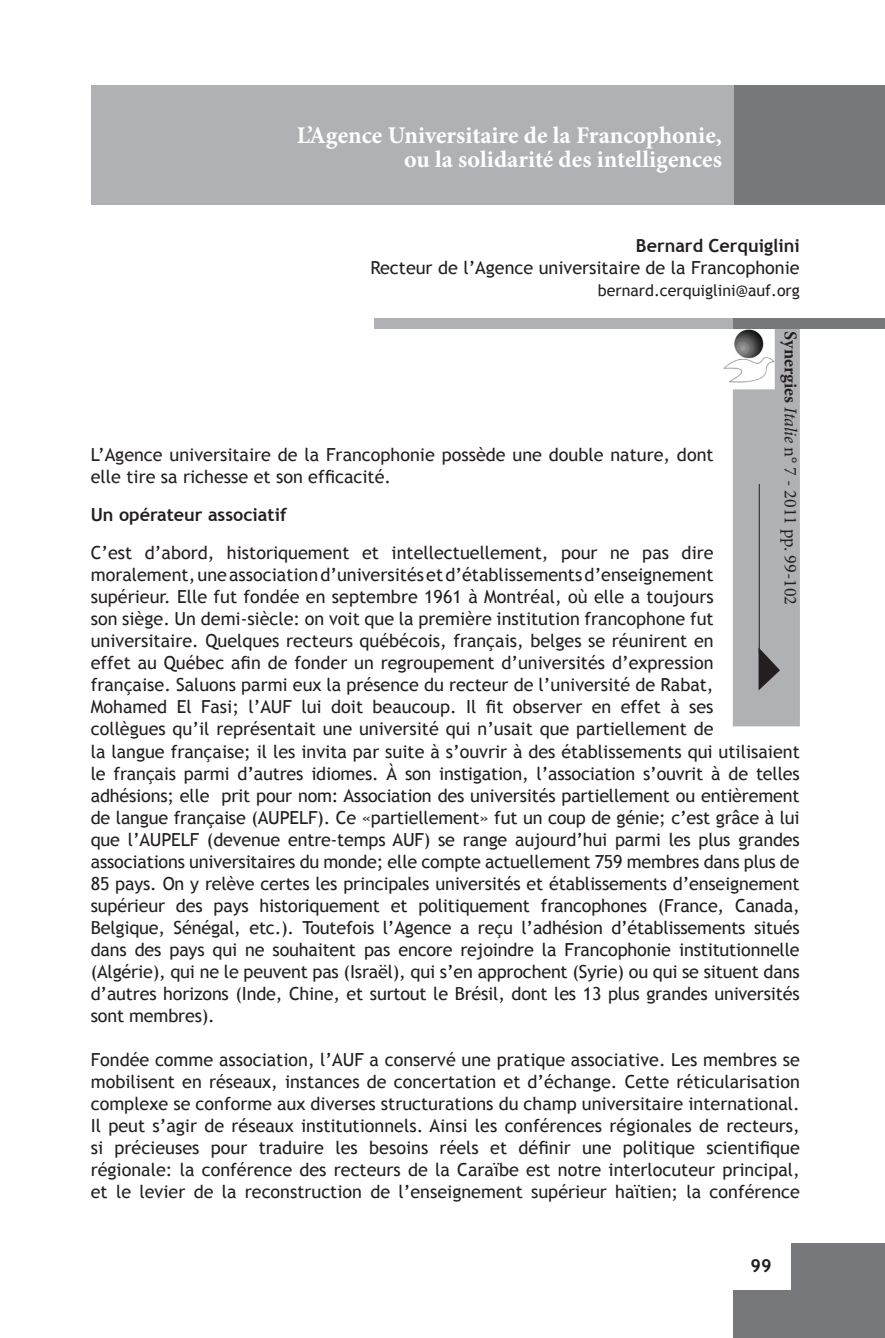
<style>
.page{position:relative;width:885px;height:1338px;background:#fff}
.page>*{position:absolute;margin:0;border:0;box-sizing:border-box;transform-origin:0 0}
.Corps_de_texte{font:700 24px "Minion Pro";color:#fff}
.Corps_de_texte-2{font:18px/22px "Trebuchet MS";color:#231f20;text-align:justify}
.Corps_de_texte-3{font:700 18px "Trebuchet MS";color:#231f20}
.t1{font:18px "Minion Pro";color:#231f20}
.Pa6{font:700 18px "Trebuchet MS";color:#231f20}
.Corps_de_texte-4{font:16px "Trebuchet MS";color:#231f20}
.s1{font-weight:700}
.s2{font-style:italic}
</style>
<div class="page">
<div style="left:733px;top:1243px;width:151px;height:95px;background:#76787b"></div>
<div style="left:731px;top:1242px;width:59px;height:48px;background:#fff"></div>
<div style="left:374px;top:318px;width:361px;height:11px;background:#b0b1b5"></div>
<div style="left:730px;top:85px;width:154px;height:119px;background:#76787b"></div>
<div style="left:732px;top:327px;width:67px;height:399px;background:#b0b1b5"></div>
<div style="left:733px;top:318px;width:151px;height:11px;background:#76787b"></div>
<svg style="left:758px;top:647px;width:22px;height:43px"></svg>
<img style="left:723px;top:329px;width:51px;height:60px">
<hr style="left:758px;top:484px;width:1px;height:170px;background:#231f20">
<div style="left:91px;top:85px;width:642px;height:120px;background:#b0b1b5"></div>
<p class="Corps_de_texte" style="left:297px;top:118px;width:426px">L’Agence Universitaire de la Francophonie,</p>
<p class="Corps_de_texte" style="left:404px;top:142px;width:319px">ou la solidarité des intelligences</p>
<p class="Corps_de_texte-3" style="left:636px;top:235px;width:165px">Bernard Cerquiglini</p>
<p class="Corps_de_texte-2" style="left:370px;top:257px;width:431px">Recteur de l’Agence universitaire de la Francophonie</p>
<p class="Corps_de_texte-4" style="left:598px;top:281px;width:203px">bernard.cerquiglini@auf.org</p>
<p class="Corps_de_texte-2" style="left:91px;top:444px;width:624px">L’Agence universitaire de la Francophonie possède une double nature, dont elle tire sa richesse et son efficacité.</p>
<p class="Corps_de_texte-3" style="left:91px;top:504px;width:197px">Un opérateur associatif</p>
<p class="Corps_de_texte-2" style="left:91px;top:542px;width:624px">C’est d’abord, historiquement et intellectuellement, pour ne pas dire moralement, une association d’universités et d’établissements d’enseignement supérieur. Elle fut fondée en septembre 1961 à Montréal, où elle a toujours son siège. Un demi-siècle: on voit que la première institution francophone fut universitaire. Quelques recteurs québécois, français, belges se réunirent en effet au Québec afin de fonder un regroupement d’universités d’expression française. Saluons parmi eux la présence du recteur de l’université de Rabat, Mohamed El Fasi; l’AUF lui doit beaucoup. Il fit observer en effet à ses collègues qu’il représentait une université qui n’usait que partiellement de</p>
<p class="t1" style="left:802px;top:331px;width:275px;rotate:90deg"><span class="s1">Synergies</span> <span class="s2">Italie</span> n° 7 - 2011 pp. 99-102</p>
<p class="Corps_de_texte-2" style="left:91px;top:741px;width:710px">la langue française; il les invita par suite à s’ouvrir à des établissements qui utilisaient le français parmi d’autres idiomes. À son instigation, l’association s’ouvrit à de telles adhésions; elle prit pour nom: Association des universités partiellement ou entièrement de langue française (AUPELF). Ce «partiellement» fut un coup de génie; c’est grâce à lui que l’AUPELF (devenue entre-temps AUF) se range aujourd’hui parmi les plus grandes associations universitaires du monde; elle compte actuellement 759 membres dans plus de 85 pays. On y relève certes les principales universités et établissements d’enseignement supérieur des pays historiquement et politiquement francophones (France, Canada, Belgique, Sénégal, etc.). Toutefois l’Agence a reçu l’adhésion d’établissements situés dans des pays qui ne souhaitent pas encore rejoindre la Francophonie institutionnelle (Algérie), qui ne le peuvent pas (Israël), qui s’en approchent (Syrie) ou qui se situent dans d’autres horizons (Inde, Chine, et surtout le Brésil, dont les 13 plus grandes universités sont membres).</p>
<p class="Corps_de_texte-2" style="left:91px;top:1049px;width:710px">Fondée comme association, l’AUF a conservé une pratique associative. Les membres se mobilisent en réseaux, instances de concertation et d’échange. Cette réticularisation complexe se conforme aux diverses structurations du champ universitaire international.<br>Il peut s’agir de réseaux institutionnels. Ainsi les conférences régionales de recteurs, si précieuses pour traduire les besoins réels et définir une politique scientifique régionale: la conférence des recteurs de la Caraïbe est notre interlocuteur principal, et le levier de la reconstruction de l’enseignement supérieur haïtien; la conférence</p>
<p class="Pa6" style="left:750px;top:1255px;width:23px">99</p>
</div>
